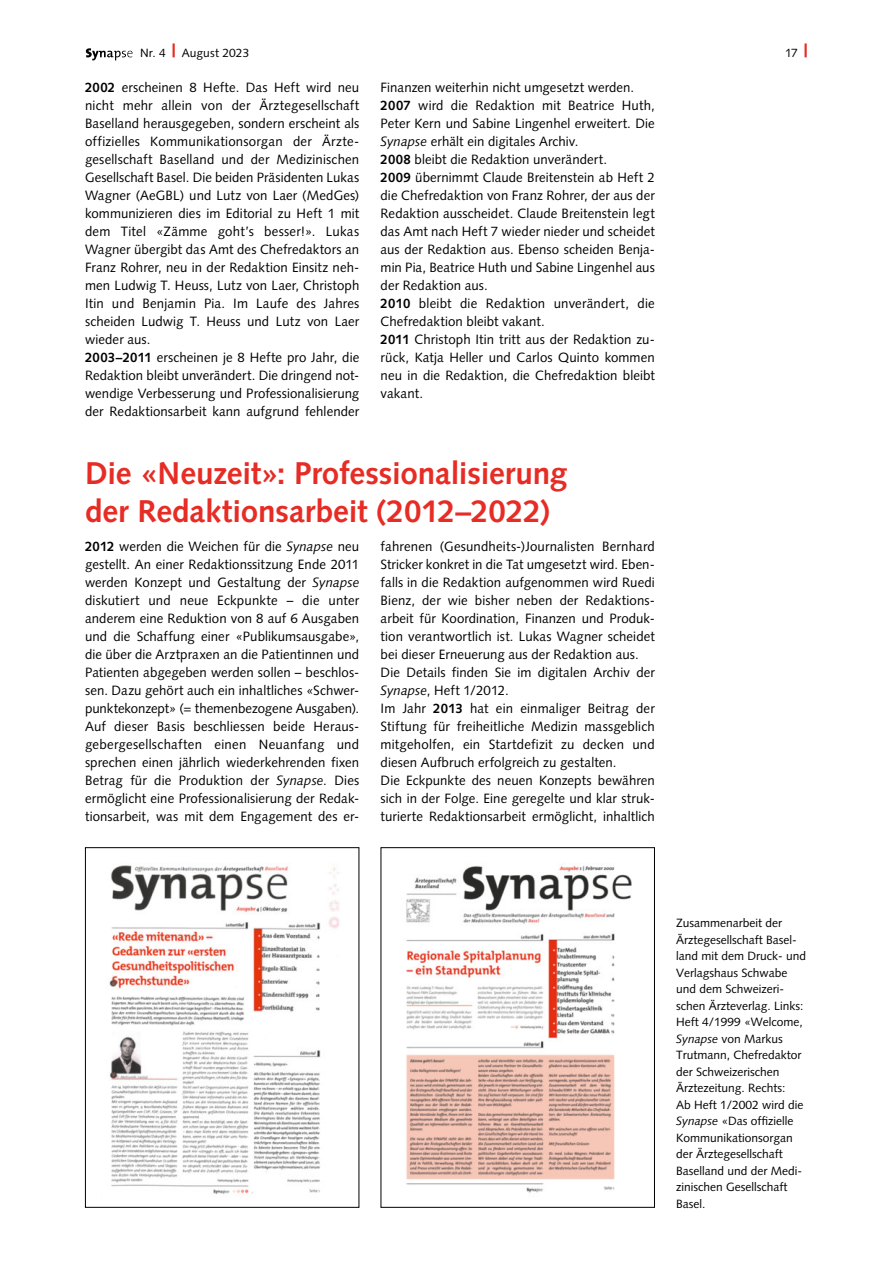
<style>
.page{position:relative;width:893px;height:1263px;background:#fff}
.page>*{position:absolute;margin:0;border:0;box-sizing:border-box;transform-origin:0 0}
.t1{font:700 31.5px/37.5px "Syntax LT Std";letter-spacing:-.005em;color:#e62c24}
.t2{font:13.5px/18px "Syntax LT Std";letter-spacing:.005em;color:#000}
.t3{font:12px/16.5px "Syntax LT Std";color:#000}
.s1{font-weight:900;font-size:18px;color:#e62c24}
.s2{font-weight:700}
.s3{font-style:italic}
</style>
<div class="page">
<svg style="left:86px;top:48px;width:47px;height:12px"></svg>
<img style="left:109px;top:865px;width:230px;height:329px">
<div style="left:85px;top:847px;width:274px;height:361px;border:1px solid #000"></div>
<img style="left:406px;top:863px;width:226px;height:330px">
<div style="left:381px;top:847px;width:274px;height:361px;border:1px solid #000"></div>
<p class="t3" style="left:140px;top:45px;width:111px">Nr. 4 <span class="s1">|</span> August 2023</p>
<p class="t3" style="left:785px;top:45px;width:24px">17 <span class="s1">|</span></p>
<p class="t2" style="left:85px;top:78px;width:276px"><span class="s2">2002</span> erscheinen 8 Hefte. Das Heft wird neu nicht mehr allein von der Ärztegesellschaft Baselland herausgegeben, sondern erscheint als offizielles Kommunikationsorgan der Ärzte&shy;gesellschaft Baselland und der Medizinischen Gesellschaft Basel. Die beiden Präsidenten Lukas Wagner (AeGBL) und Lutz von Laer (MedGes) kommunizieren dies im Editorial zu Heft 1 mit dem Titel «Zämme goht’s besser!». Lukas Wagner übergibt das Amt des Chefredaktors an Franz Rohrer, neu in der Redaktion Einsitz neh&shy;men Ludwig T. Heuss, Lutz von Laer, Christoph Itin und Benjamin Pia. Im Laufe des Jahres scheiden Ludwig T. Heuss und Lutz von Laer wieder aus.<br><span class="s2">2003–2011</span> erscheinen je 8 Hefte pro Jahr, die Redaktion bleibt unverändert. Die dringend not&shy;wendige Verbesserung und Professionalisierung der Redaktionsarbeit kann aufgrund fehlender</p>
<p class="t2" style="left:381px;top:78px;width:276px">Finanzen weiterhin nicht umgesetzt werden.<br><span class="s2">2007</span> wird die Redaktion mit Beatrice Huth, Peter Kern und Sabine Lingenhel erweitert. Die <span class="s3">Synapse</span> erhält ein digitales Archiv.<br><span class="s2">2008</span> bleibt die Redaktion unverändert.<br><span class="s2">2009</span> übernimmt Claude Breitenstein ab Heft 2 die Chefredaktion von Franz Rohrer, der aus der Redaktion ausscheidet. Claude Breitenstein legt das Amt nach Heft 7 wieder nieder und scheidet aus der Redaktion aus. Ebenso scheiden Benja&shy;min Pia, Beatrice Huth und Sabine Lingenhel aus der Redaktion aus.<br><span class="s2">2010</span> bleibt die Redaktion unverändert, die Chefredaktion bleibt vakant.<br><span class="s2">2011</span> Christoph Itin tritt aus der Redaktion zu&shy;rück, Katja Heller und Carlos Quinto kommen neu in die Redaktion, die Chefredaktion bleibt vakant.</p>
<h1 class="t1" style="left:85px;top:455px;width:484px">Die «Neuzeit»: Professionalisierung der Redaktionsarbeit (2012–2022)</h1>
<p class="t2" style="left:85px;top:537px;width:276px;text-align:justify"><span class="s2">2012</span> werden die Weichen für die <span class="s3">Synapse</span> neu gestellt. An einer Redaktionssitzung Ende 2011 werden Konzept und Gestaltung der <span class="s3">Synapse </span>diskutiert und neue Eckpunkte – die unter anderem eine Reduktion von 8 auf 6 Ausgaben und die Schaffung einer «Publikumsausgabe», die über die Arztpraxen an die Patientinnen und Patienten abgegeben werden sollen – beschlos&shy;sen. Dazu gehört auch ein inhaltliches «Schwer&shy;punktekonzept» (= themenbezogene Ausgaben).<br>Auf dieser Basis beschliessen beide Heraus&shy;gebergesellschaften einen Neuanfang und sprechen einen jährlich wiederkehrenden fixen Betrag für die Produktion der <span class="s3">Synapse</span>. Dies ermöglicht eine Professionalisierung der Redak&shy;tionsarbeit, was mit dem Engagement des er-</p>
<p class="t2" style="left:381px;top:537px;width:276px">fahrenen (Gesundheits-)Journalisten Bernhard Stricker konkret in die Tat umgesetzt wird. Eben&shy;falls in die Redaktion aufgenommen wird Ruedi Bienz, der wie bisher neben der Redaktions&shy;arbeit für Koordination, Finanzen und Produk&shy;tion verantwortlich ist. Lukas Wagner scheidet bei dieser Erneuerung aus der Redaktion aus.<br>Die Details finden Sie im digitalen Archiv der <span class="s3">Synapse</span>, Heft 1/2012.<br>Im Jahr <span class="s2">2013</span> hat ein einmaliger Beitrag der Stiftung für freiheitliche Medizin massgeblich mitgeholfen, ein Startdefizit zu decken und diesen Aufbruch erfolgreich zu gestalten.<br>Die Eckpunkte des neuen Konzepts bewähren sich in der Folge. Eine geregelte und klar struk&shy;turierte Redaktionsarbeit ermöglicht, inhaltlich</p>
<p class="t3" style="left:676px;top:915px;width:132px">Zusammenarbeit der<br>Ärztegesellschaft Basel&shy;land mit dem Druck- und<br>Verlagshaus Schwabe und dem Schweizeri&shy;schen Ärzteverlag. Links:<br>Heft 4/1999 «Welcome,<br><span class="s3">Synapse</span> von Markus<br>Trutmann, Chefredaktor der Schweizerischen<br>Ärztezeitung. Rechts:<br>Ab Heft 1/2002 wird die<br><span class="s3">Synapse</span> «Das offizielle<br>Kommunikationsorgan der Ärztegesellschaft<br>Baselland und der Medi&shy;zinischen Gesellschaft<br>Basel.</p>
</div>
